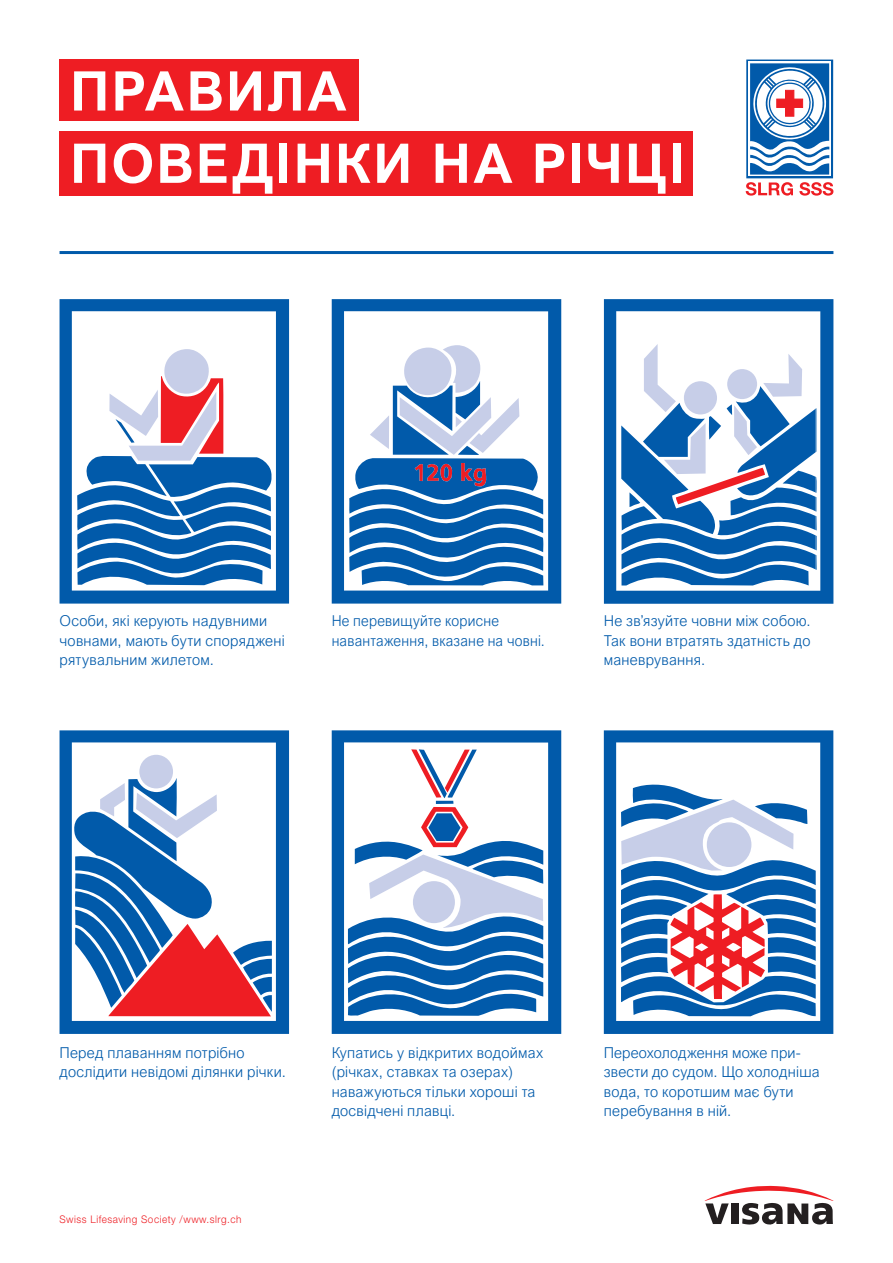
<style>
.page{position:relative;width:893px;height:1263px;background:#fff}
.page>*{position:absolute;margin:0;border:0;box-sizing:border-box;transform-origin:0 0}
.t1{font:700 54.75px/72.3px "Arial Nova";letter-spacing:.035em;color:#fff}
.t2{font:300 15px/19.5px "Arial Nova";letter-spacing:.015em;color:#015aaa}
.t3{font:300 15px/19.5px "Arial Nova";letter-spacing:.015em;color:#015aaa;scale:.96 1}
.t4{font:300 10.5px "Helvetica Neue LT Std";letter-spacing:.05em;color:#ee1d23;scale:.95 1}
</style>
<div class="page">
<div style="left:60px;top:60px;width:299px;height:61px;background:#ee1d23"></div>
<div style="left:60px;top:132px;width:633px;height:64px;background:#ee1d23"></div>
<div style="left:746px;top:60px;width:87px;height:118px;background:linear-gradient(to right,#015aaa,#015aaa)"></div>
<svg style="left:748px;top:62px;width:83px;height:114px"></svg>
<svg style="left:750px;top:63px;width:79px;height:112px"></svg>
<div style="left:784px;top:88px;width:12px;height:31px;border:3px solid #fff"></div>
<div style="left:774px;top:97px;width:31px;height:12px;border:3px solid #fff"></div>
<div style="left:785px;top:90px;width:9px;height:27px;background:#ee1d23;border:1px solid #ee1d23"></div>
<div style="left:776px;top:99px;width:27px;height:9px;background:#ee1d23"></div>
<svg style="left:746px;top:182px;width:47px;height:14px"></svg>
<svg style="left:799px;top:182px;width:34px;height:14px"></svg>
<hr style="left:60px;top:251px;width:773px;height:3px;background:#015aaa">
<svg style="left:705px;top:1186px;width:128px;height:39px"></svg>
<div style="left:731px;top:1203px;width:7px;height:21px;background:#231f20"></div>
<svg style="left:60px;top:299px;width:229px;height:305px;fill:#015aaa"></svg>
<svg style="left:77px;top:349px;width:195px;height:236px"></svg>
<svg style="left:60px;top:730px;width:229px;height:304px;fill:#015aaa"></svg>
<div style="left:139px;top:755px;width:34px;height:33px;background:#c7cee8;border-radius:50%"></div>
<svg style="left:74px;top:778px;width:198px;height:238px"></svg>
<svg style="left:332px;top:299px;width:229px;height:305px;fill:#015aaa"></svg>
<svg style="left:349px;top:345px;width:194px;height:240px"></svg>
<svg style="left:332px;top:730px;width:229px;height:304px"></svg>
<svg style="left:411px;top:749px;width:66px;height:49px"></svg>
<hr style="left:436px;top:801px;width:17px;height:3px;background:#015aaa">
<svg style="left:348px;top:807px;width:195px;height:209px"></svg>
<svg style="left:604px;top:299px;width:229px;height:305px;fill:#015aaa"></svg>
<svg style="left:621px;top:344px;width:196px;height:241px"></svg>
<svg style="left:604px;top:730px;width:229px;height:304px"></svg>
<svg style="left:621px;top:783px;width:195px;height:234px"></svg>
<h1 class="t1" style="left:70px;top:55px;width:616px">ПРАВИЛА<br>ПОВЕДІНКИ НА РІЧЦІ</h1>
<p class="t2" style="left:60px;top:611px;width:227px">Особи, які керують надувними човнами, мають бути споряджені рятувальним жилетом.</p>
<p class="t3" style="left:332px;top:611px;width:224px">Не перевищуйте корисне навантаження, вказане на човні.</p>
<p class="t2" style="left:604px;top:611px;width:208px;text-align:justify">Не зв’язуйте човни між собою.<br>Так вони втратять здатність до маневрування.</p>
<p class="t2" style="left:60px;top:1043px;width:228px">Перед плаванням потрібно дослідити невідомі ділянки річки.</p>
<p class="t4" style="left:60px;top:1213px;width:193px">Swiss Lifesaving Society /www.slrg.ch</p>
<p class="t2" style="left:332px;top:1043px;width:213px">Купатись у відкритих водоймах (річках, ставках та озерах) наважуються тільки хороші та досвідчені плавці.</p>
<p class="t2" style="left:604px;top:1043px;width:217px">Переохолодження може при&shy;звести до судом. Що холодніша вода, то коротшим має бути перебування в ній.</p>
</div>
